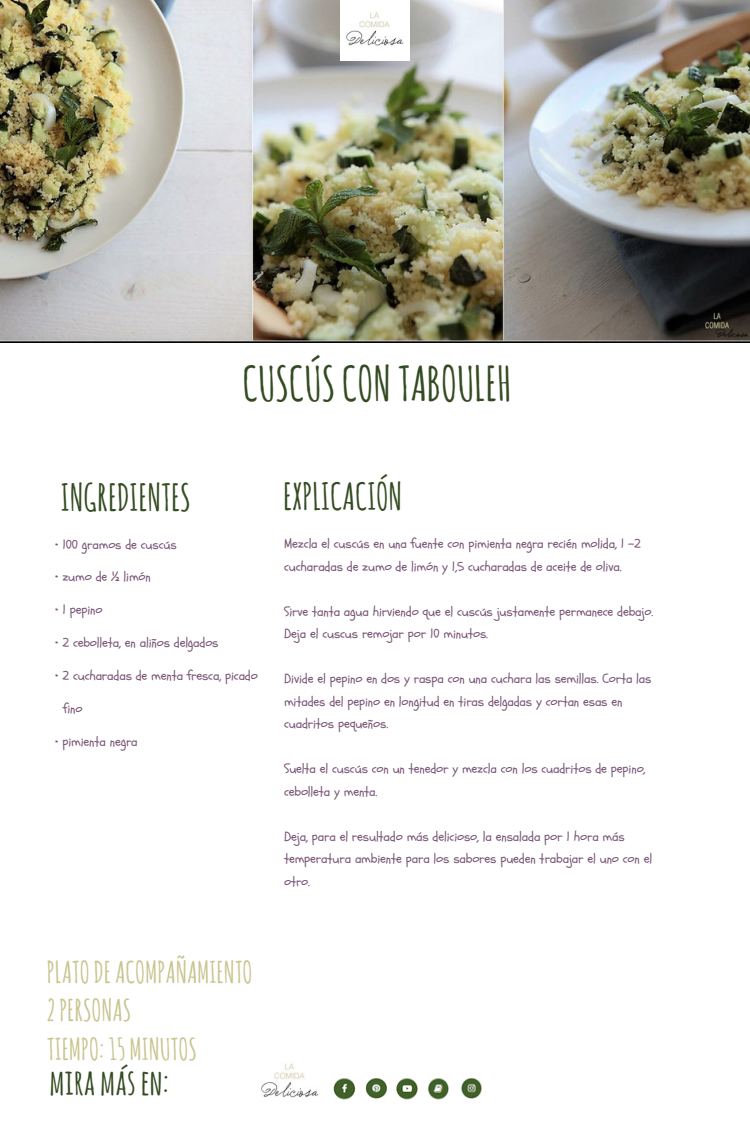
<style>
.page{position:relative;width:750px;height:1125px;background:#fff}
.page>*{position:absolute;margin:0;border:0;box-sizing:border-box;transform-origin:0 0}
.t1{font:700 47.12px "Amatic SC";color:#334b21}
.t2{font:700 36.88px "Amatic SC";color:#334b21}
.t3{font:700 35.38px "Amatic SC";color:#334b21}
.t4{font:700 29.5px/38.5px "Amatic SC";color:#c9c48f}
.t5{font:13.25px/22.5px "Schoolbell";letter-spacing:-.01em;color:#785577}
</style>
<div class="page">
<img style="left:261px;top:1063px;width:58px;height:35px">
<img style="left:0;top:0;width:750px;height:342px">
<img style="left:340px;top:0;width:70px;height:61px">
<img style="left:333px;top:1078px;width:23px;height:22px">
<img style="left:365px;top:1078px;width:22px;height:21px">
<img style="left:396px;top:1078px;width:22px;height:22px">
<img style="left:427px;top:1078px;width:22px;height:22px">
<img style="left:461px;top:1078px;width:21px;height:21px">
<h1 class="t1" style="left:242px;top:353px;width:271px">CUSCÚSCONTABOULEH</h1>
<h2 class="t2" style="left:61px;top:473px;width:131px">INGREDIENTES</h2>
<p class="t5" style="left:55px;top:533px;width:123px">• 100 gramos de cuscús</p>
<p class="t5" style="left:55px;top:566px;width:97px">• zumo de ½ limón</p>
<p class="t5" style="left:55px;top:599px;width:49px">• 1 pepino</p>
<p class="t5" style="left:55px;top:632px;width:165px">• 2 cebolleta, en aliños delgados</p>
<p class="t5" style="left:55px;top:665px;width:204px">• 2 cucharadas de menta fresca, picado</p>
<p class="t5" style="left:63px;top:697px;width:21px">fino</p>
<p class="t5" style="left:55px;top:730px;width:84px">• pimienta negra</p>
<h2 class="t2" style="left:283px;top:472px;width:121px">EXPLICACIÓN</h2>
<p class="t5" style="left:284px;top:533px;width:359px">Mezcla el cuscús en una fuente con pimienta negra recién molida, 1 -2 cucharadas de zumo de limón y 1,5 cucharadas de aceite de oliva.</p>
<p class="t5" style="left:284px;top:600px;width:371px">Sirve tanta agua hirviendo que el cuscús justamente permanece debajo.<br>Deja el cuscus remojar por 10 minutos.</p>
<p class="t5" style="left:284px;top:668px;width:369px">Divide el pepino en dos y raspa con una cuchara las semillas. Corta las mitades del pepino en longitud en tiras delgadas y cortan esas en cuadritos pequeños.</p>
<p class="t5" style="left:284px;top:758px;width:363px">Suelta el cuscús con un tenedor y mezcla con los cuadritos de pepino, cebolleta y menta.</p>
<p class="t5" style="left:284px;top:825px;width:370px">Deja, para el resultado más delicioso, la ensalada por 1 hora más temperatura ambiente para los sabores pueden trabajar el uno con el otro.</p>
<h3 class="t4" style="left:47px;top:952px;width:207px">PLATODEACOMPAÑAMIENTO<br>2PERSONAS<br>TIEMPO:15 MINUTOS</h3>
<h3 class="t3" style="left:49px;top:1059px;width:121px">mira más en:</h3>
</div>
